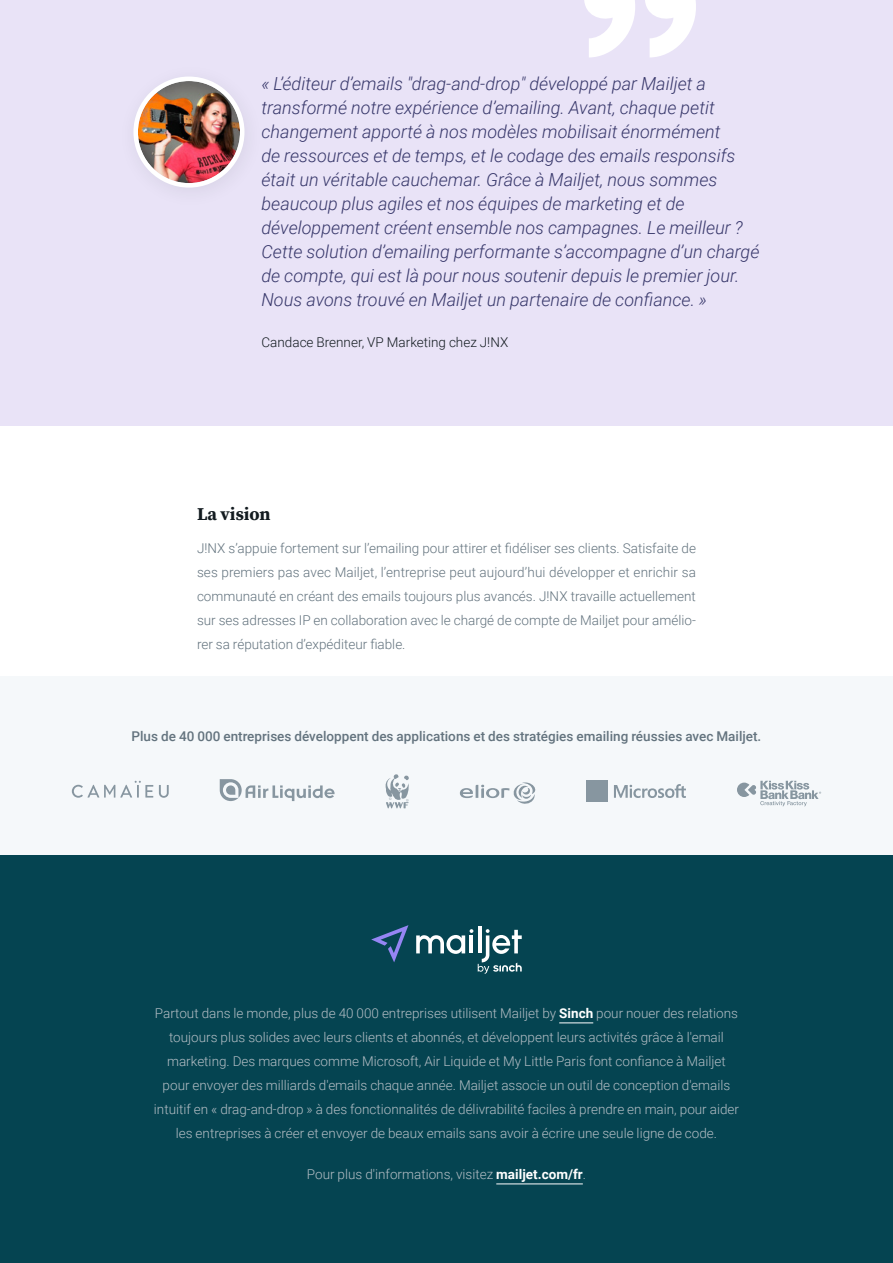
<style>
.page{position:relative;width:893px;height:1263px;background:#fff}
.page>*{position:absolute;margin:0;border:0;box-sizing:border-box;transform-origin:0 0}
.t1{font:italic 300 18px/24px "Roboto";color:#38386b}
.t2{font:700 18px "Source Serif Pro";color:#131b20}
.t3{font:300 13.5px/24px "Roboto";color:#b3bdc4;text-align:center}
.t4{font:300 13.5px/24px "Roboto";color:#63737e;text-align:justify}
.t5{font:500 13.5px "Roboto";color:#63737e}
.t6{font:300 13.5px "Roboto";color:#131b20}
.s1{font-weight:700;color:#fff}
</style>
<div class="page">
<div style="left:0;top:855px;width:893px;height:408px;background:#054451"></div>
<div style="left:0;top:676px;width:893px;height:179px;background:#f5f8fa"></div>
<hr style="left:559px;top:1022px;width:34px;height:1px;background:#fff">
<hr style="left:496px;top:1183px;width:87px;height:1px;background:#fff">
<svg style="left:72px;top:781px;width:97px;height:17px"></svg>
<svg style="left:220px;top:779px;width:115px;height:22px"></svg>
<svg style="left:385px;top:774px;width:24px;height:34px"></svg>
<svg style="left:460px;top:782px;width:76px;height:22px"></svg>
<svg style="left:614px;top:784px;width:72px;height:14px"></svg>
<div style="left:586px;top:781px;width:10px;height:10px;background:#8796a0"></div>
<div style="left:597px;top:781px;width:10px;height:10px;background:#8796a0"></div>
<div style="left:586px;top:792px;width:10px;height:10px;background:#8796a0"></div>
<div style="left:597px;top:792px;width:10px;height:10px;background:#8796a0"></div>
<svg style="left:737px;top:781px;width:84px;height:25px"></svg>
<hr style="left:478px;top:926px;width:3px;height:27px;background:#fff">
<svg style="left:371px;top:925px;width:37px;height:37px"></svg>
<svg style="left:416px;top:929px;width:106px;height:45px"></svg>
<div style="left:0;top:0;width:893px;height:425px;background:#e9e3f7"></div>
<svg style="left:584px;top:0;width:112px;height:57px"></svg>
<svg style="left:136px;top:79px;width:106px;height:106px"></svg>
<img style="left:138px;top:81px;width:102px;height:102px;border-radius:51px">
<div style="left:133px;top:77px;width:111px;height:111px;border:4px solid #fff;border-radius:50%"></div>
<p class="t1" style="left:261px;top:71px;width:499px">« L’éditeur d’emails "drag-and-drop" développé par Mailjet a transformé notre expérience d’emailing. Avant, chaque petit changement apporté à nos modèles mobilisait énormément<br>de ressources et de temps, et le codage des emails responsifs était un véritable cauchemar. Grâce à Mailjet, nous sommes beaucoup plus agiles et nos équipes de marketing et de développement créent ensemble nos campagnes. Le meilleur ?<br>Cette solution d’emailing performante s’accompagne d’un chargé de compte, qui est là pour nous soutenir depuis le premier jour.<br>Nous avons trouvé en Mailjet un partenaire de confiance. »</p>
<p class="t6" style="left:261px;top:333px;width:248px">Candace Brenner, VP Marketing chez J!NX</p>
<h1 class="t2" style="left:197px;top:502px;width:75px">La vision</h1>
<p class="t4" style="left:197px;top:535px;width:500px">J!NX s’appuie fortement sur l’emailing pour attirer et fidéliser ses clients. Satisfaite de ses premiers pas avec Mailjet, l’entreprise peut aujourd’hui développer et enrichir sa communauté en créant des emails toujours plus avancés. J!NX travaille actuellement sur ses adresses IP en collaboration avec le chargé de compte de Mailjet pour amélio&shy;rer sa réputation d’expéditeur fiable.</p>
<p class="t5" style="left:132px;top:727px;width:631px">Plus de 40 000 entreprises développent des applications et des stratégies emailing réussies avec Mailjet.</p>
<p class="t3" style="left:154px;top:1001px;width:587px">Partout dans le monde, plus de 40 000 entreprises utilisent Mailjet by <span class="s1">Sinch</span> pour nouer des relations toujours plus solides avec leurs clients et abonnés, et développent leurs activités grâce à l'email marketing. Des marques comme Microsoft, Air Liquide et My Little Paris font confiance à Mailjet pour envoyer des milliards d'emails chaque année. Mailjet associe un outil de conception d'emails intuitif en « drag-and-drop » à des fonctionnalités de délivrabilité faciles à prendre en main, pour aider les entreprises à créer et envoyer de beaux emails sans avoir à écrire une seule ligne de code.</p>
<p class="t3" style="left:307px;top:1162px;width:281px">Pour plus d'informations, visitez <span class="s1">mailjet.com/fr</span>.</p>
</div>
